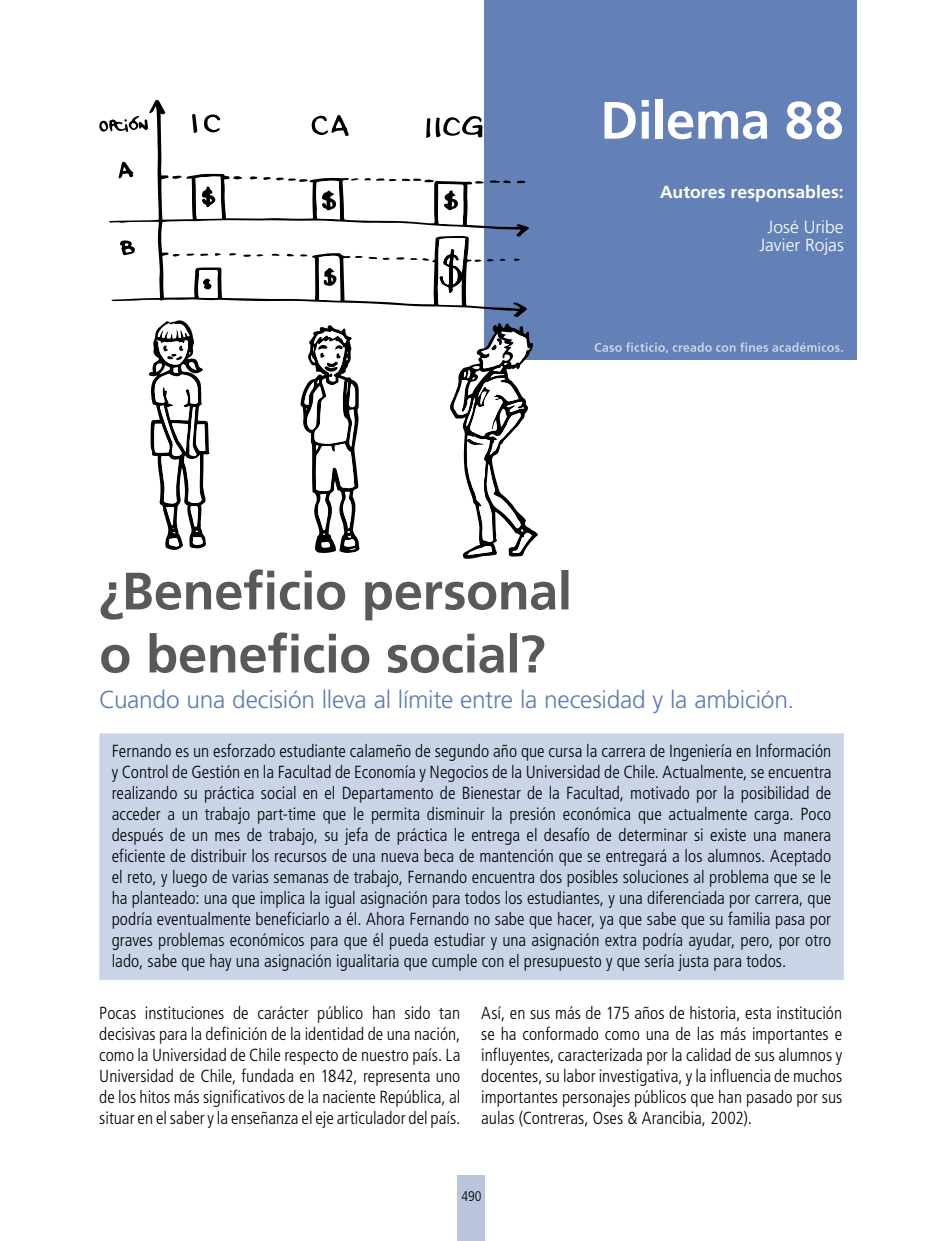
<style>
.page{position:relative;width:943px;height:1241px;background:#fff}
.page>*{position:absolute;margin:0;border:0;box-sizing:border-box;transform-origin:0 0}
.t1{font:700 52.5px "Frutiger CE";letter-spacing:-.005em;color:#fff}
.t2{font:300 24.5px "Frutiger";letter-spacing:-.015em;color:#5c7bb2}
.t3{font:300 condensed 17.5px/21px "Frutiger";color:#000;text-align:justify}
.t4{font:700 17.5px "Frutiger LT Com";letter-spacing:.005em;color:#fff}
.t5{font:300 17.5px/17.5px "Frutiger";color:#fff;text-align:center}
.t6{font:300 condensed 14px "Frutiger LT";color:#000}
</style>
<div class="page">
<div style="left:457px;top:1175px;width:28px;height:65px;background:#b8c5dd"></div>
<div style="left:484px;top:0;width:372px;height:360px;background:#6381b6"></div>
<svg style="left:594px;top:342px;width:248px;height:11px"></svg>
<svg style="left:100px;top:569px;width:468px;height:51px"></svg>
<svg style="left:101px;top:632px;width:443px;height:41px"></svg>
<div style="left:99px;top:733px;width:744px;height:246px;background:#c9d4e6"></div>
<svg style="left:109px;top:100px;width:420px;height:217px"></svg>
<svg style="left:203px;top:113px;width:17px;height:20px"></svg>
<svg style="left:192px;top:114px;width:5px;height:19px"></svg>
<svg style="left:426px;top:115px;width:56px;height:23px"></svg>
<svg style="left:172px;top:176px;width:10px;height:3px"></svg>
<svg style="left:233px;top:176px;width:9px;height:4px"></svg>
<svg style="left:250px;top:176px;width:7px;height:3px"></svg>
<svg style="left:475px;top:180px;width:50px;height:4px"></svg>
<svg style="left:396px;top:257px;width:8px;height:3px"></svg>
<svg style="left:263px;top:177px;width:44px;height:5px"></svg>
<svg style="left:200px;top:253px;width:8px;height:3px"></svg>
<svg style="left:287px;top:254px;width:7px;height:2px"></svg>
<svg style="left:173px;top:254px;width:7px;height:3px"></svg>
<svg style="left:368px;top:257px;width:22px;height:3px"></svg>
<svg style="left:186px;top:253px;width:8px;height:3px"></svg>
<svg style="left:272px;top:254px;width:8px;height:2px"></svg>
<svg style="left:300px;top:254px;width:7px;height:2px"></svg>
<svg style="left:474px;top:259px;width:7px;height:3px"></svg>
<svg style="left:229px;top:253px;width:7px;height:3px"></svg>
<svg style="left:355px;top:256px;width:7px;height:2px"></svg>
<svg style="left:410px;top:257px;width:19px;height:4px"></svg>
<svg style="left:215px;top:253px;width:6px;height:3px"></svg>
<svg style="left:243px;top:254px;width:20px;height:3px"></svg>
<svg style="left:351px;top:178px;width:7px;height:2px"></svg>
<svg style="left:514px;top:258px;width:5px;height:3px"></svg>
<svg style="left:487px;top:258px;width:19px;height:4px"></svg>
<svg style="left:437px;top:238px;width:28px;height:67px"></svg>
<svg style="left:310px;top:114px;width:39px;height:22px"></svg>
<svg style="left:120px;top:240px;width:15px;height:15px"></svg>
<svg style="left:119px;top:162px;width:15px;height:16px"></svg>
<svg style="left:99px;top:116px;width:49px;height:16px"></svg>
<svg style="left:197px;top:270px;width:21px;height:28px"></svg>
<svg style="left:450px;top:323px;width:88px;height:235px"></svg>
<svg style="left:149px;top:320px;width:60px;height:230px"></svg>
<svg style="left:300px;top:325px;width:59px;height:228px"></svg>
<svg style="left:195px;top:176px;width:27px;height:43px"></svg>
<svg style="left:364px;top:177px;width:99px;height:48px"></svg>
<svg style="left:319px;top:255px;width:21px;height:45px"></svg>
<svg style="left:316px;top:180px;width:24px;height:39px"></svg>
<h1 class="t1" style="left:600px;top:89px;width:245px">Dilema 88</h1>
<p class="t4" style="left:660px;top:182px;width:185px">Autores responsables:</p>
<p class="t5" style="left:759px;top:219px;width:86px">José Uribe<br>Javier Rojas</p>
<h2 class="t2" style="left:99px;top:686px;width:696px">Cuando una decisión lleva al límite entre la necesidad y la ambición.</h2>
<p class="t3" style="left:112px;top:740px;width:721px">Fernando es un esforzado estudiante calameño de segundo año que cursa la carrera de Ingeniería en Información y Control de Gestión en la Facultad de Economía y Negocios de la Universidad de Chile. Actualmente, se encuentra realizando su práctica social en el Departamento de Bienestar de la Facultad, motivado por la posibilidad de acceder a un trabajo part-time que le permita disminuir la presión económica que actualmente carga. Poco después de un mes de trabajo, su jefa de práctica le entrega el desafío de determinar si existe una manera eficiente de distribuir los recursos de una nueva beca de mantención que se entregará a los alumnos. Aceptado el reto, y luego de varias semanas de trabajo, Fernando encuentra dos posibles soluciones al problema que se le ha planteado: una que implica la igual asignación para todos los estudiantes, y una diferenciada por carrera, que podría eventualmente beneficiarlo a él. Ahora Fernando no sabe que hacer, ya que sabe que su familia pasa por graves problemas económicos para que él pueda estudiar y una asignación extra podría ayudar, pero, por otro lado, sabe que hay una asignación igualitaria que cumple con el presupuesto y que sería justa para todos.</p>
<p class="t3" style="left:99px;top:1002px;width:363px">Pocas instituciones de carácter público han sido tan decisivas para la definición de la identidad de una nación, como la Universidad de Chile respecto de nuestro país. La Universidad de Chile, fundada en 1842, representa uno de los hitos más significativos de la naciente República, al situar en el saber y la enseñanza el eje articulador del país.</p>
<p class="t3" style="left:481px;top:1002px;width:362px">Así, en sus más de 175 años de historia, esta institución se ha conformado como una de las más importantes e influyentes, caracterizada por la calidad de sus alumnos y docentes, su labor investigativa, y la influencia de muchos importantes personajes públicos que han pasado por sus aulas (Contreras, Oses &amp; Arancibia, 2002).</p>
<p class="t6" style="left:461px;top:1188px;width:22px">490</p>
</div>
